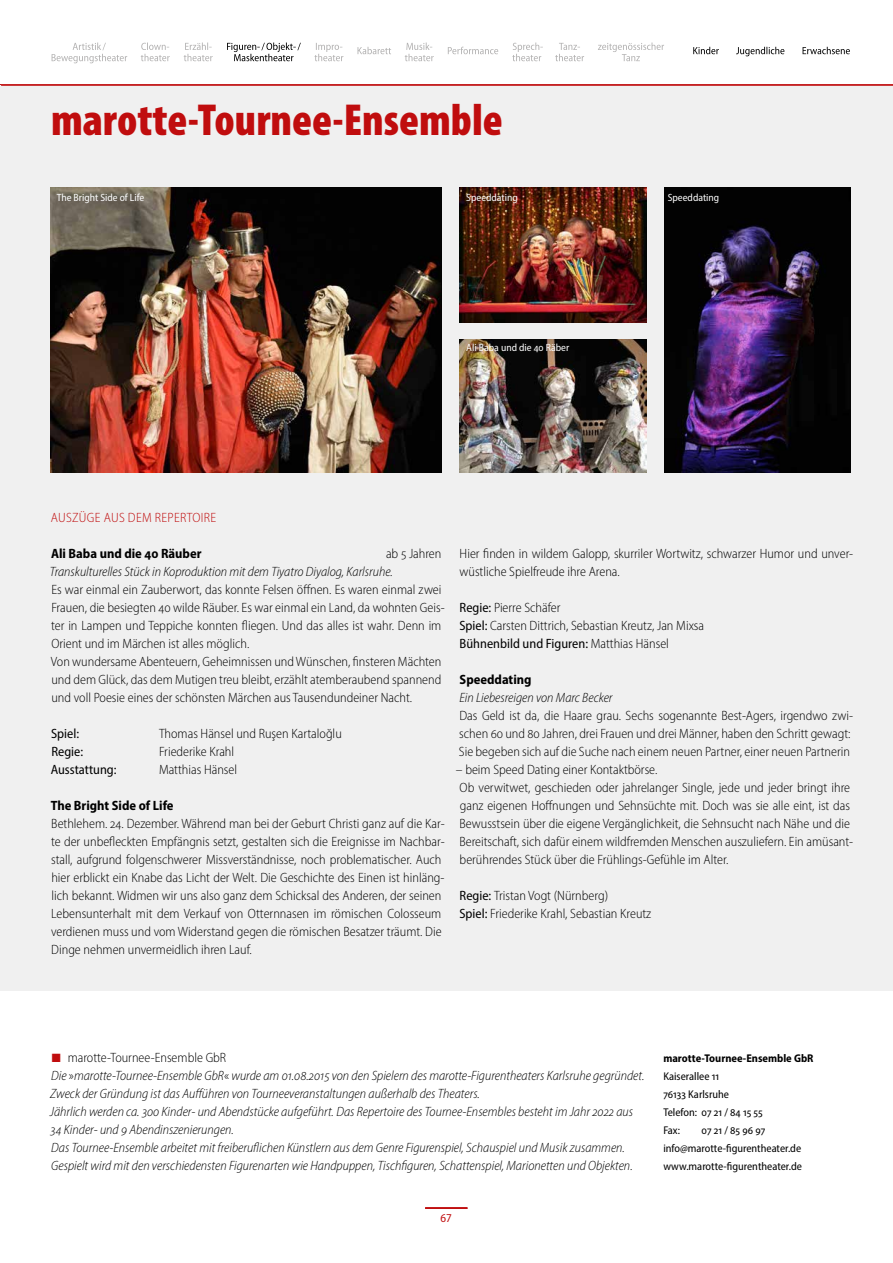
<style>
.page{position:relative;width:893px;height:1263px;background:#fff}
.page>*{position:absolute;margin:0;border:0;box-sizing:border-box;transform-origin:0 0}
.t1{font:900 condensed 45px "Myriad Pro";color:#c00d0e}
.t2{font:300 semi-condensed 13.5px/18px "Myriad Pro";color:#000}
.t3{font:italic 300 semi-condensed 13.5px/18px "Myriad Pro";color:#000}
.t4{font:700 semi-condensed 13.5px "Myriad Pro";color:#000}
.t5{font:semi-condensed 13.5px "Myriad Pro";color:#000}
.t6{font:300 semi-condensed 13.5px "Myriad Pro";letter-spacing:.025em;color:#c00d0e}
.t7{font:semi-condensed 12px "Myriad Pro";color:#c00d0e}
.t8{font:semi-condensed 11.25px/18px "Myriad Pro";color:#000}
.t9{font:700 semi-condensed 11.25px "Myriad Pro";color:#000}
.t10{font:semi-condensed 10.5px "Myriad Pro";color:#fff}
.s1{font-weight:400}
.s2{color:#c00d0e}
.s3{font-style:normal}
</style>
<div class="page">
<hr style="left:425px;top:1208px;width:42px;height:1px;background:#c00d0e">
<svg style="left:52px;top:43px;width:75px;height:20px"></svg>
<svg style="left:598px;top:43px;width:66px;height:18px"></svg>
<svg style="left:184px;top:43px;width:29px;height:18px"></svg>
<svg style="left:314px;top:43px;width:29px;height:18px"></svg>
<svg style="left:358px;top:47px;width:33px;height:7px"></svg>
<svg style="left:405px;top:43px;width:29px;height:18px"></svg>
<svg style="left:448px;top:47px;width:50px;height:7px"></svg>
<svg style="left:512px;top:43px;width:31px;height:18px"></svg>
<svg style="left:555px;top:43px;width:29px;height:18px"></svg>
<svg style="left:141px;top:43px;width:29px;height:18px"></svg>
<svg style="left:803px;top:47px;width:47px;height:7px"></svg>
<svg style="left:736px;top:47px;width:48px;height:9px"></svg>
<svg style="left:693px;top:47px;width:26px;height:7px"></svg>
<svg style="left:227px;top:43px;width:74px;height:18px"></svg>
<div style="left:0;top:85px;width:893px;height:906px;background:#f0f0f0"></div>
<hr style="left:1px;top:84px;width:892px;height:2px;background:#c00d0e">
<img style="left:460px;top:187px;width:186px;height:136px">
<img style="left:664px;top:187px;width:187px;height:285px">
<img style="left:51px;top:187px;width:391px;height:285px">
<img style="left:459px;top:339px;width:187px;height:133px">
<h1 class="t1" style="left:51px;top:91px;width:453px">marotte-Tournee-Ensemble</h1>
<p class="t10" style="left:57px;top:191px;width:89px">The Bright Side of Life</p>
<p class="t10" style="left:466px;top:191px;width:53px">Speeddating</p>
<p class="t10" style="left:668px;top:191px;width:53px">Speeddating</p>
<p class="t10" style="left:466px;top:341px;width:104px">Ali Baba und die 40 Räber</p>
<p class="t6" style="left:51px;top:509px;width:167px">AUSZÜGE AUS DEM REPERTOIRE</p>
<p class="t4" style="left:51px;top:545px;width:152px">Ali Baba und die 40 Räuber</p>
<p class="t2" style="left:386px;top:544px;width:57px">ab 5 Jahren</p>
<p class="t3" style="left:50px;top:562px;width:344px">Transkulturelles Stück in Koproduktion mit dem Tiyatro Diyalog, Karlsruhe.</p>
<p class="t2" style="left:51px;top:580px;width:395px">Es war einmal ein Zauberwort, das konnte Felsen öffnen. Es waren einmal zwei Frauen, die besiegten 40 wilde Räuber. Es war einmal ein Land, da wohnten Geis&shy;ter in Lampen und Teppiche konnten fliegen. Und das alles ist wahr. Denn im Orient und im Märchen ist alles möglich.<br>Von wundersame Abenteuern, Geheimnissen und Wünschen, finsteren Mächten und dem Glück, das dem Mutigen treu bleibt, erzählt atemberaubend spannend und voll Poesie eines der schönsten Märchen aus Tausendundeiner Nacht.</p>
<p class="t5" style="left:51px;top:725px;width:30px">Spiel:</p>
<p class="t2" style="left:159px;top:724px;width:184px">Thomas Hänsel und Ruşen Kartaloğlu</p>
<p class="t5" style="left:51px;top:743px;width:33px">Regie:</p>
<p class="t2" style="left:159px;top:742px;width:77px">Friederike Krahl</p>
<p class="t5" style="left:51px;top:761px;width:67px">Ausstattung:</p>
<p class="t2" style="left:159px;top:760px;width:80px">Matthias Hänsel</p>
<p class="t4" style="left:51px;top:797px;width:124px">The Bright Side of Life</p>
<p class="t2" style="left:51px;top:814px;width:395px">Bethlehem. 24. Dezember. Während man bei der Geburt Christi ganz auf die Kar&shy;te der unbefleckten Empfängnis setzt, gestalten sich die Ereignisse im Nachbar&shy;stall, aufgrund folgenschwerer Missverständnisse, noch problematischer. Auch hier erblickt ein Knabe das Licht der Welt. Die Geschichte des Einen ist hinläng&shy;lich bekannt. Widmen wir uns also ganz dem Schicksal des Anderen, der seinen Lebensunterhalt mit dem Verkauf von Otternnasen im römischen Colosseum verdienen muss und vom Widerstand gegen die römischen Besatzer träumt. Die Dinge nehmen unvermeidlich ihren Lauf.</p>
<p class="t2" style="left:459px;top:544px;width:395px">Hier finden in wildem Galopp, skurriler Wortwitz, schwarzer Humor und unver&shy;wüstliche Spielfreude ihre Arena.</p>
<p class="t2" style="left:459px;top:598px;width:246px"><span class="s1">Regie:</span> Pierre Schäfer<br><span class="s1">Spiel:</span> Carsten Dittrich, Sebastian Kreutz, Jan Mixsa<br><span class="s1">Bühnenbild und Figuren:</span> Matthias Hänsel</p>
<p class="t4" style="left:460px;top:671px;width:73px">Speeddating</p>
<p class="t3" style="left:459px;top:688px;width:155px">Ein Liebesreigen von Marc Becker</p>
<p class="t2" style="left:459px;top:706px;width:396px">Das Geld ist da, die Haare grau. Sechs sogenannte Best-Agers, irgendwo zwi&shy;schen 60 und 80 Jahren, drei Frauen und drei Männer, haben den Schritt gewagt:<br>Sie begeben sich auf die Suche nach einem neuen Partner, einer neuen Partnerin</p>
<p class="t2" style="left:456px;top:760px;width:399px">– beim Speed Dating einer Kontaktbörse.<br>Ob verwitwet, geschieden oder jahrelanger Single, jede und jeder bringt ihre ganz eigenen Hoffnungen und Sehnsüchte mit. Doch was sie alle eint, ist das Bewusstsein über die eigene Vergänglichkeit, die Sehnsucht nach Nähe und die Bereitschaft, sich dafür einem wildfremden Menschen auszuliefern. Ein amüsant&shy;berührendes Stück über die Frühlings-Gefühle im Alter.</p>
<p class="t2" style="left:459px;top:886px;width:193px"><span class="s1">Regie:</span> Tristan Vogt (Nürnberg)<br><span class="s1">Spiel:</span> Friederike Krahl, Sebastian Kreutz</p>
<p class="t3" style="left:50px;top:1048px;width:596px"><span class="s2">■</span> <span class="s3">marotte-Tournee-Ensemble GbR<br></span>Die <span class="s3">»</span>marotte-Tournee-Ensemble GbR<span class="s3">«</span> wurde am 01.08.2015 von den Spielern des marotte-Figurentheaters Karlsruhe gegründet.<br>Zweck der Gründung ist das Aufführen von Tourneeveranstaltungen außerhalb des Theaters.<br>Jährlich werden ca. 300 Kinder- und Abendstücke aufgeführt. Das Repertoire des Tournee-Ensembles besteht im Jahr 2022 aus 34 Kinder- und 9 Abendinszenierungen.<br>Das Tournee-Ensemble arbeitet mit freiberuflichen Künstlern aus dem Genre Figurenspiel, Schauspiel und Musik zusammen.<br>Gespielt wird mit den verschiedensten Figurenarten wie Handpuppen, Tischfiguren, Schattenspiel, Marionetten und Objekten.</p>
<p class="t7" style="left:441px;top:1210px;width:13px">67</p>
<p class="t9" style="left:663px;top:1051px;width:152px">marotte-Tournee-Ensemble GbR</p>
<p class="t8" style="left:663px;top:1067px;width:101px">Kaiserallee 11<br>76133 Karlsruhe<br>Telefon: 07 21 / 84 15 55<br>Fax:</p>
<p class="t8" style="left:663px;top:1121px;width:140px;text-align:center">07 21 / 85 96 97 info@marotte-figurentheater.de www.marotte-figurentheater.de</p>
</div>
